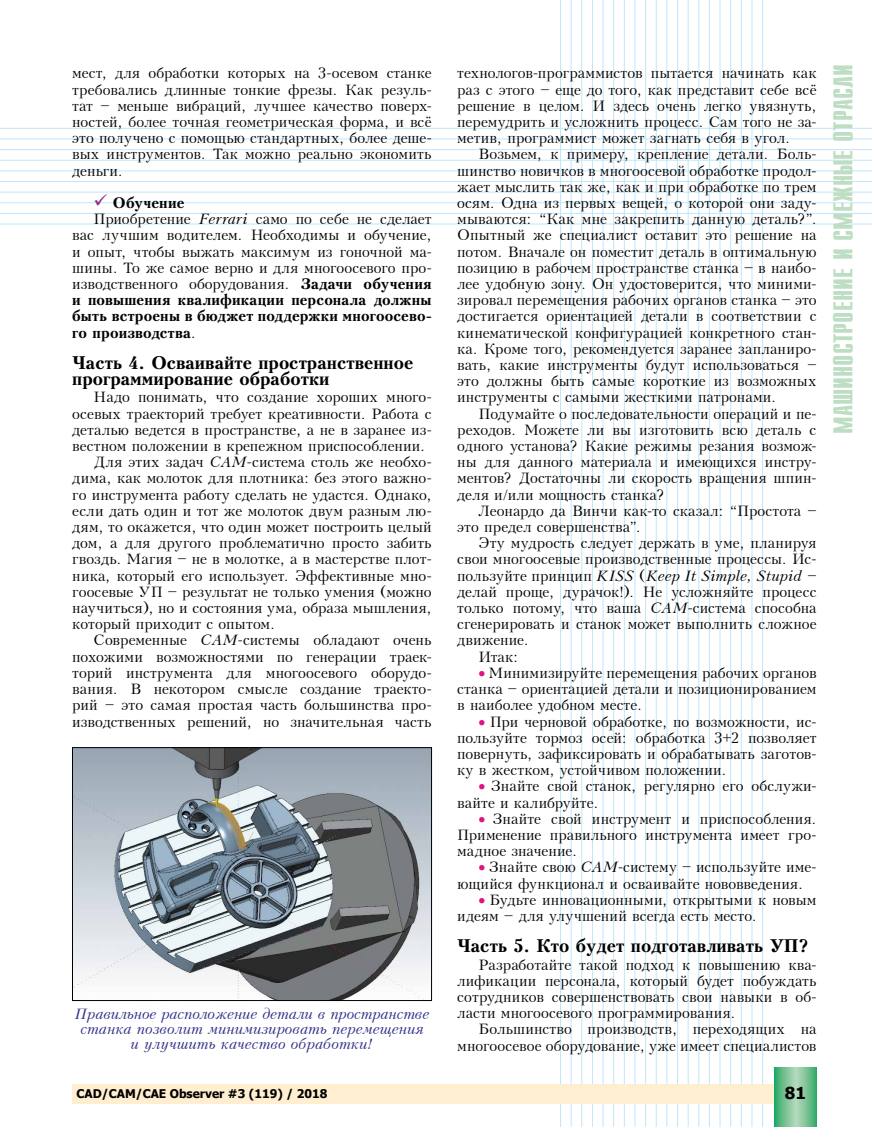
<style>
.page{position:relative;width:872px;height:1127px;background:#fff}
.page>*{position:absolute;margin:0;border:0;box-sizing:border-box;transform-origin:0 0}
.t1{font:700 22.5px "Z Compact";color:#bedec4}
.t2{font:700 18px/16.5px "Peterburg";color:#000}
.t3{font:700 16.5px "Tahoma";color:#000}
.t4{font:15px/16.2px "Peterburg";letter-spacing:.005em;color:#000;text-align:justify}
.t5{font:italic 15px/15px "Peterburg";color:#2f2f89;text-align:center}
.t6{font:700 15px "Peterburg";letter-spacing:.01em;color:#000}
.t7{font:italic 15px "Peterburg";letter-spacing:-.01em;color:#000}
.t8{font:700 12px "Tahoma";color:#000}
.s1{color:#8b2986}
.s2{font-style:italic}
.s3{font-weight:700}
.s4{font-weight:400}
.s5{font-family:"Times New Roman"}
.s6{font-style:normal}
.s7{color:#e11283}
</style>
<div class="page">
<hr style="left:560px;top:0;width:1px;height:1127px;background:#c1e6fa">
<hr style="left:571px;top:0;width:1px;height:1127px;background:#c1e6fa">
<hr style="left:581px;top:0;width:1px;height:1127px;background:#c1e6fa">
<hr style="left:592px;top:0;width:1px;height:1127px;background:#c1e6fa">
<hr style="left:603px;top:0;width:1px;height:1127px;background:#c1e6fa">
<hr style="left:613px;top:0;width:1px;height:1127px;background:#c1e6fa">
<hr style="left:624px;top:0;width:1px;height:1127px;background:#c1e6fa">
<hr style="left:634px;top:0;width:1px;height:1127px;background:#c1e6fa">
<hr style="left:645px;top:0;width:1px;height:1127px;background:#c1e6fa">
<hr style="left:656px;top:0;width:1px;height:1127px;background:#c1e6fa">
<hr style="left:666px;top:0;width:1px;height:1127px;background:#c1e6fa">
<hr style="left:677px;top:0;width:1px;height:1127px;background:#c1e6fa">
<hr style="left:688px;top:0;width:1px;height:1127px;background:#c1e6fa">
<hr style="left:698px;top:0;width:1px;height:1127px;background:#c1e6fa">
<hr style="left:709px;top:0;width:1px;height:1127px;background:#c1e6fa">
<hr style="left:720px;top:0;width:1px;height:1127px;background:#c1e6fa">
<hr style="left:730px;top:0;width:1px;height:1127px;background:#c1e6fa">
<hr style="left:741px;top:0;width:1px;height:1127px;background:#c1e6fa">
<hr style="left:751px;top:0;width:1px;height:1127px;background:#c1e6fa">
<hr style="left:762px;top:0;width:1px;height:1127px;background:#c1e6fa">
<hr style="left:0;top:128px;width:872px;height:1px;background:#c1e6fa">
<hr style="left:0;top:139px;width:872px;height:1px;background:#c1e6fa">
<hr style="left:0;top:149px;width:872px;height:1px;background:#c1e6fa">
<hr style="left:0;top:160px;width:872px;height:1px;background:#c1e6fa">
<hr style="left:0;top:171px;width:872px;height:1px;background:#c1e6fa">
<hr style="left:0;top:181px;width:872px;height:1px;background:#c1e6fa">
<hr style="left:0;top:192px;width:872px;height:1px;background:#c1e6fa">
<hr style="left:0;top:202px;width:872px;height:1px;background:#c1e6fa">
<hr style="left:0;top:213px;width:872px;height:1px;background:#c1e6fa">
<hr style="left:0;top:224px;width:872px;height:1px;background:#c1e6fa">
<div style="left:72px;top:1084px;width:744px;height:19px;background:#ffefd0"></div>
<svg style="left:774px;top:1067px;width:42px;height:60px;background:#75c292"></svg>
<img style="left:74px;top:749px;width:356px;height:250px">
<div style="left:72px;top:747px;width:360px;height:254px;border:1px solid #000"></div>
<p class="t4" style="left:72px;top:65px;width:361px">мест, для обработки которых на 3-осевом станке требовались длинные тонкие фрезы. Как резуль&shy;тат – меньше вибраций, лучшее качество поверх&shy;ностей, более точная геометрическая форма, и всё это получено с помощью стандартных, более деше&shy;вых инструментов. Так можно реально экономить деньги.</p>
<p class="t6" style="left:94px;top:194px;width:92px"><span class="s1">✓</span> Обучение</p>
<p class="t4" style="left:94px;top:211px;width:340px">Приобретение <span class="s2">Ferrari</span> само по себе не сделает</p>
<p class="t4" style="left:72px;top:227px;width:361px">вас лучшим водителем. Необходимы и обучение,</p>
<p class="t4" style="left:72px;top:244px;width:361px">и опыт, чтобы выжать максимум из гоночной ма-</p>
<p class="t4" style="left:72px;top:260px;width:361px">шины. То же самое верно и для многоосевого про-</p>
<p class="t4" style="left:72px;top:276px;width:361px">изводственного оборудования. <span class="s3">Задачи обучения</span></p>
<p class="t6" style="left:72px;top:291px;width:361px">и повышения квалификации персонала должны</p>
<p class="t6" style="left:72px;top:307px;width:361px">быть встроены в бюджет поддержки многоосево-</p>
<p class="t6" style="left:72px;top:323px;width:125px">го производства<span class="s4">.</span></p>
<p class="t2" style="left:72px;top:354px;width:342px">Часть 4. Осваивайте пространственное программирование обработки</p>
<p class="t4" style="left:94px;top:389px;width:340px">Надо понимать, что создание хороших много-</p>
<p class="t4" style="left:72px;top:406px;width:361px">осевых траекторий требует креативности. Работа с</p>
<p class="t4" style="left:72px;top:422px;width:361px">деталью ведется в пространстве, а не в заранее из-</p>
<p class="t4" style="left:72px;top:438px;width:354px">вестном положении в крепежном приспособлении.</p>
<p class="t4" style="left:94px;top:454px;width:340px">Для этих задач <span class="s2">CAM</span>-система столь же необхо-</p>
<p class="t4" style="left:72px;top:470px;width:361px">дима, как молоток для плотника: без этого важно-</p>
<p class="t4" style="left:72px;top:487px;width:361px">го инструмента работу сделать не удастся. Однако,</p>
<p class="t4" style="left:72px;top:503px;width:361px">если дать один и тот же молоток двум разным лю-</p>
<p class="t4" style="left:72px;top:519px;width:361px">дям, то окажется, что один может построить целый</p>
<p class="t4" style="left:72px;top:535px;width:361px">дом, а для другого проблематично просто забить</p>
<p class="t4" style="left:72px;top:551px;width:361px">гвоздь. Магия – не в молотке, а в мастерстве плот-</p>
<p class="t4" style="left:72px;top:568px;width:361px">ника, который его использует. Эффективные мно-</p>
<p class="t4" style="left:72px;top:584px;width:361px">гоосевые УП – результат не только умения (можно</p>
<p class="t4" style="left:72px;top:600px;width:361px">научиться), но и состояния ума, образа мышления,</p>
<p class="t4" style="left:72px;top:616px;width:204px">который приходит с опытом.</p>
<p class="t4" style="left:94px;top:632px;width:339px">Современные <span class="s2">CAM</span>-системы обладают очень</p>
<p class="t4" style="left:72px;top:649px;width:361px">похожими возможностями по генерации траек-</p>
<p class="t4" style="left:72px;top:665px;width:361px">торий инструмента для многоосевого оборудо-</p>
<p class="t4" style="left:72px;top:681px;width:361px">вания. В некотором смысле создание траекто-</p>
<p class="t4" style="left:72px;top:697px;width:361px">рий – это самая простая часть большинства про-</p>
<p class="t4" style="left:72px;top:713px;width:361px">изводственных решений, но значительная часть</p>
<p class="t5" style="left:75px;top:1007px;width:356px">Правильное расположение детали в пространстве станка позволит минимизировать перемещения и улучшить качество обработки!</p>
<p class="t4" style="left:457px;top:65px;width:361px">технологов-программистов пытается начинать как раз с этого – еще до того, как представит себе всё решение в целом. И здесь очень легко увязнуть, перемудрить и усложнить процесс. Сам того не за&shy;метив, программист может загнать себя в угол.</p>
<p class="t4" style="left:457px;top:146px;width:361px;text-indent:21px">Возьмем, к примеру, крепление детали. Боль&shy;шинство новичков в многоосевой обработке продол&shy;жает мыслить так же, как и при обработке по трем осям. Одна из первых вещей, о которой они заду&shy;мываются: “Как мне закрепить данную деталь?”.<br>Опытный же специалист оставит это решение на потом. Вначале он поместит деталь в оптимальную позицию в рабочем пространстве станка – в наибо&shy;лее удобную зону. Он удостоверится, что миними&shy;зировал перемещения рабочих органов станка – это достигается ориентацией детали в соответствии с кинематической конфигурацией конкретного стан&shy;ка. Кроме того, рекомендуется заранее запланиро&shy;вать, какие инструменты будут использоваться – это должны быть самые короткие из возможных инструменты с самыми жесткими патронами.</p>
<p class="t4" style="left:457px;top:406px;width:361px;text-indent:21px">Подумайте о последовательности операций и пе&shy;реходов. Можете ли вы изготовить всю деталь с одного установа? Какие режимы резания возмож&shy;ны для данного материала и имеющихся инстру&shy;ментов? Достаточны ли скорость вращения шпин&shy;деля и<span class="s5">/</span>или мощность станка?</p>
<p class="t4" style="left:457px;top:503px;width:361px;text-indent:21px">Леонардо да Винчи как-то сказал: “Простота – это предел совершенства”.</p>
<p class="t4" style="left:478px;top:535px;width:339px">Эту мудрость следует держать в уме, планируя</p>
<p class="t4" style="left:457px;top:551px;width:361px">свои многоосевые производственные процессы. Ис-</p>
<p class="t7" style="left:457px;top:567px;width:361px"><span class="s6">пользуйте принцип</span> KISS <span class="s6">(</span>Keep It Simple, Stupid <span class="s6">–</span></p>
<p class="t4" style="left:457px;top:584px;width:361px">делай проще, дурачок!). Не усложняйте процесс</p>
<p class="t4" style="left:457px;top:600px;width:361px">только потому, что ваша <span class="s2">CAM</span>-система способна</p>
<p class="t4" style="left:457px;top:616px;width:361px">сгенерировать и станок может выполнить сложное</p>
<p class="t4" style="left:457px;top:632px;width:73px">движение.</p>
<p class="t4" style="left:478px;top:649px;width:41px">Итак:</p>
<p class="t4" style="left:457px;top:665px;width:361px;text-indent:21px"><span class="s7">•</span> Минимизируйте перемещения рабочих органов станка – ориентацией детали и позиционированием в наиболее удобном месте.</p>
<p class="t4" style="left:457px;top:713px;width:361px;text-indent:21px"><span class="s7">•</span> При черновой обработке, по возможности, ис&shy;пользуйте тормоз осей: обработка 3+2 позволяет повернуть, зафиксировать и обрабатывать заготов&shy;ку в жестком, устойчивом положении.</p>
<p class="t4" style="left:457px;top:778px;width:361px;text-indent:21px"><span class="s7">•</span> Знайте свой станок, регулярно его обслужи&shy;вайте и калибруйте.</p>
<p class="t4" style="left:457px;top:811px;width:361px;text-indent:21px"><span class="s7">•</span> Знайте свой инструмент и приспособления.<br>Применение правильного инструмента имеет гро&shy;мадное значение.</p>
<p class="t4" style="left:457px;top:859px;width:361px;text-indent:21px"><span class="s7">•</span> Знайте свою <span class="s2">CAM</span>-систему – используйте име&shy;ющийся функционал и осваивайте нововведения.</p>
<p class="t4" style="left:457px;top:892px;width:361px;text-indent:21px"><span class="s7">•</span> Будьте инновационными, открытыми к новым идеям – для улучшений всегда есть место.</p>
<p class="t2" style="left:457px;top:937px;width:353px">Часть 5. Кто будет подготавливать УП?</p>
<p class="t4" style="left:457px;top:956px;width:361px;text-indent:21px">Разработайте такой подход к повышению ква&shy;лификации персонала, который будет побуждать сотрудников совершенствовать свои навыки в об&shy;ласти многоосевого программирования.</p>
<p class="t4" style="left:457px;top:1021px;width:361px;text-align:right">Большинство производств, переходящих на многоосевое оборудование, уже имеет специалистов</p>
<p class="t8" style="left:77px;top:1085px;width:252px">CAD/cam/cae Observer #3 (119) / 2018</p>
<p class="t3" style="left:785px;top:1081px;width:23px">81</p>
<h1 class="t1" style="left:826px;top:433px;width:371px;rotate:-90deg">МАШИНОСТРОЕНИЕ И СМЕЖНЫЕ ОТРАСЛИ</h1>
</div>
